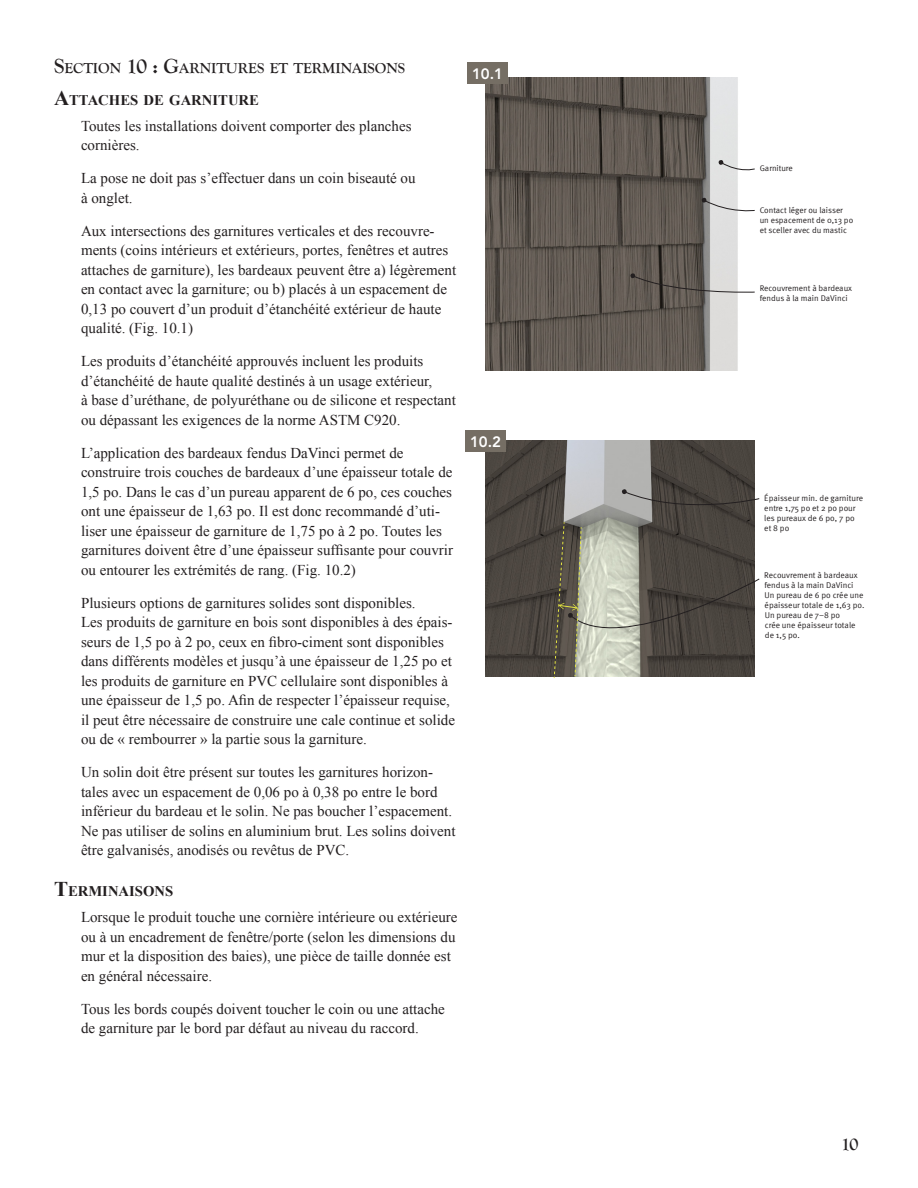
<style>
.page{position:relative;width:918px;height:1188px;background:#fff}
.page>*{position:absolute;margin:0;border:0;box-sizing:border-box;transform-origin:0 0}
.t1{font:700 18px "Goudy Old Style T";color:#231f20}
.Paragraph_Style_2{font:15px/19.5px "Times New Roman";color:#231f20}
.t2{font:700 15px "Goudy Old Style T";color:#231f20}
.t3{font:800 15px "Avenir LT Std";color:#fff}
.Paragraph_Style_1{font:700 14.7px "Times New Roman";color:#231f20}
.t4{font:8.4px/10.1px "Meta Pro";color:#231f20}
.t5{font:8.25px/9.9px "Meta Pro";color:#231f20}
.s1{font-size:21.3px}
.s2{font-size:21px}
</style>
<div class="page">
<img style="left:486px;top:78px;width:252px;height:292px">
<svg style="left:718px;top:160px;width:37px;height:13px"></svg>
<svg style="left:701px;top:197px;width:54px;height:17px"></svg>
<svg style="left:630px;top:273px;width:125px;height:22px;background:#8c8884"></svg>
<div style="left:468px;top:63px;width:40px;height:21px;background:#756e64"></div>
<img style="left:486px;top:441px;width:269px;height:235px">
<svg style="left:622px;top:489px;width:138px;height:27px;background:#615d59"></svg>
<svg style="left:554px;top:522px;width:206px;height:156px;background:#747268"></svg>
<div style="left:466px;top:430px;width:40px;height:22px;background:#756e64"></div>
<p class="t2" style="left:54px;top:60px;width:352px"><span class="s1">S</span>ECTION <span class="s1">10 : G</span>ARNITURES ET TERMINAISONS</p>
<p class="Paragraph_Style_1" style="left:54px;top:90px;width:207px"><span class="s2">A</span>TTACHES DE GARNITURE</p>
<p class="Paragraph_Style_2" style="left:81px;top:116px;width:332px">Toutes les installations doivent comporter des planches cornières.</p>
<p class="Paragraph_Style_2" style="left:81px;top:168px;width:336px">La pose ne doit pas s’effectuer dans un coin biseauté ou à onglet.</p>
<p class="Paragraph_Style_2" style="left:81px;top:221px;width:377px">Aux intersections des garnitures verticales et des recouvre&shy;ments (coins intérieurs et extérieurs, portes, fenêtres et autres attaches de garniture), les bardeaux peuvent être a) légèrement en contact avec la garniture; ou b) placés à un espacement de 0,13 po couvert d’un produit d’étanchéité extérieur de haute qualité. (Fig. 10.1)</p>
<p class="Paragraph_Style_2" style="left:81px;top:351px;width:376px">Les produits d’étanchéité approuvés incluent les produits d’étanchéité de haute qualité destinés à un usage extérieur,<br>à base d’uréthane, de polyuréthane ou de silicone et respectant ou dépassant les exigences de la norme ASTM C920.</p>
<p class="Paragraph_Style_2" style="left:81px;top:443px;width:374px">L’application des bardeaux fendus DaVinci permet de construire trois couches de bardeaux d’une épaisseur totale de 1,5 po. Dans le cas d’un pureau apparent de 6 po, ces couches ont une épaisseur de 1,63 po. Il est donc recommandé d’uti&shy;liser une épaisseur de garniture de 1,75 po à 2 po. Toutes les garnitures doivent être d’une épaisseur suffisante pour couvrir ou entourer les extrémités de rang. (Fig. 10.2)</p>
<p class="Paragraph_Style_2" style="left:81px;top:593px;width:376px">Plusieurs options de garnitures solides sont disponibles.<br>Les produits de garniture en bois sont disponibles à des épais&shy;seurs de 1,5 po à 2 po, ceux en fibro-ciment sont disponibles dans différents modèles et jusqu’à une épaisseur de 1,25 po et les produits de garniture en PVC cellulaire sont disponibles à une épaisseur de 1,5 po. Afin de respecter l’épaisseur requise, il peut être nécessaire de construire une cale continue et solide ou de « rembourrer » la partie sous la garniture.</p>
<p class="Paragraph_Style_2" style="left:81px;top:762px;width:376px">Un solin doit être présent sur toutes les garnitures horizon&shy;tales avec un espacement de 0,06 po à 0,38 po entre le bord inférieur du bardeau et le solin. Ne pas boucher l’espacement.<br>Ne pas utiliser de solins en aluminium brut. Les solins doivent être galvanisés, anodisés ou revêtus de PVC.</p>
<p class="Paragraph_Style_1" style="left:54px;top:881px;width:121px"><span class="s2">T</span>ERMINAISONS</p>
<p class="Paragraph_Style_2" style="left:81px;top:907px;width:378px">Lorsque le produit touche une cornière intérieure ou extérieure ou à un encadrement de fenêtre/porte (selon les dimensions du mur et la disposition des baies), une pièce de taille donnée est en général nécessaire.</p>
<p class="Paragraph_Style_2" style="left:81px;top:999px;width:365px">Tous les bords coupés doivent toucher le coin ou une attache de garniture par le bord par défaut au niveau du raccord.</p>
<p class="t3" style="left:472px;top:65px;width:33px">10.1</p>
<p class="t3" style="left:470px;top:432px;width:33px">10.2</p>
<p class="t5" style="left:760px;top:163px;width:35px">Garniture</p>
<p class="t5" style="left:760px;top:205px;width:95px">Contact léger ou laisser un espacement de 0,13 po et sceller avec du mastic</p>
<p class="t5" style="left:760px;top:283px;width:94px">Recouvrement à bardeaux fendus à la main DaVinci</p>
<p class="t4" style="left:764px;top:492px;width:100px">Épaisseur min. de garniture entre 1,75 po et 2 po pour les pureaux de 6 po, 7 po et 8 po</p>
<p class="t4" style="left:764px;top:569px;width:102px">Recouvrement à bardeaux fendus à la main DaVinci<br>Un pureau de 6 po crée une épaisseur totale de 1,63 po.<br>Un pureau de 7–8 po<br>crée une épaisseur totale de 1,5 po.</p>
<p class="t1" style="left:841px;top:1134px;width:19px">10</p>
</div>
